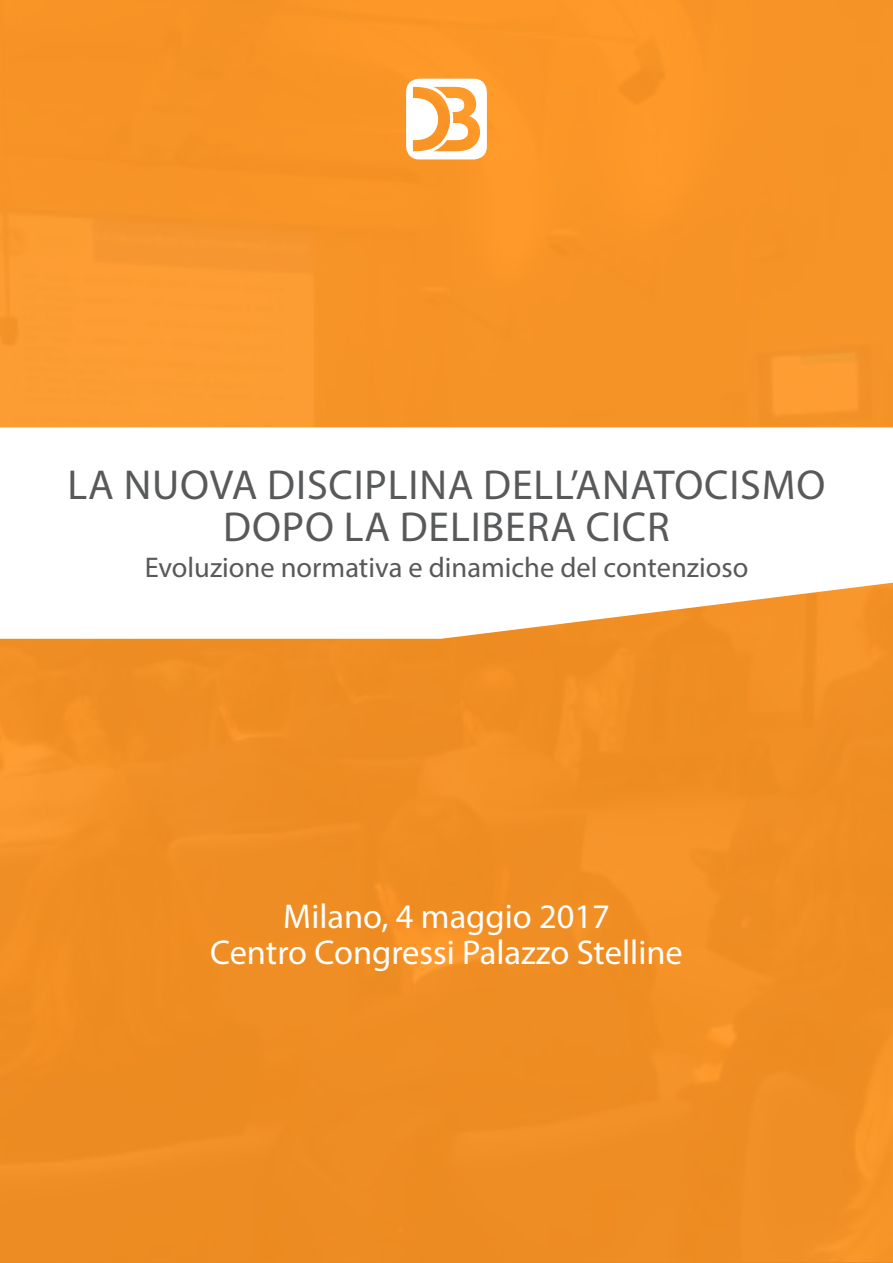
<style>
.page{position:relative;width:893px;height:1263px;background:#f29025}
.page>*{position:absolute;margin:0;border:0;box-sizing:border-box;transform-origin:0 0}
.t1{font:42px/42px "Myriad Pro";letter-spacing:.02em;color:#58595b;text-align:center}
.t2{font:34.5px/36px "Myriad Pro";color:#fff;text-align:center}
.t3{font:28.5px "Myriad Pro";color:#58595b}
</style>
<div class="page">
<svg style="left:406px;top:79px;width:81px;height:80px"></svg>
<div style="left:0;top:427px;width:893px;height:212px;background:#fff"></div>
<p class="t1" style="left:68px;top:463px;width:759px">LA NUOVA DISCIPLINA DELL’ANATOCISMO<br>DOPO LA DELIBERA CICR</p>
<p class="t3" style="left:145px;top:550px;width:605px">Evoluzione normativa e dinamiche del contenzioso</p>
<p class="t2" style="left:210px;top:898px;width:474px">Milano, 4 maggio 2017<br>Centro Congressi Palazzo Stelline</p>
</div>
